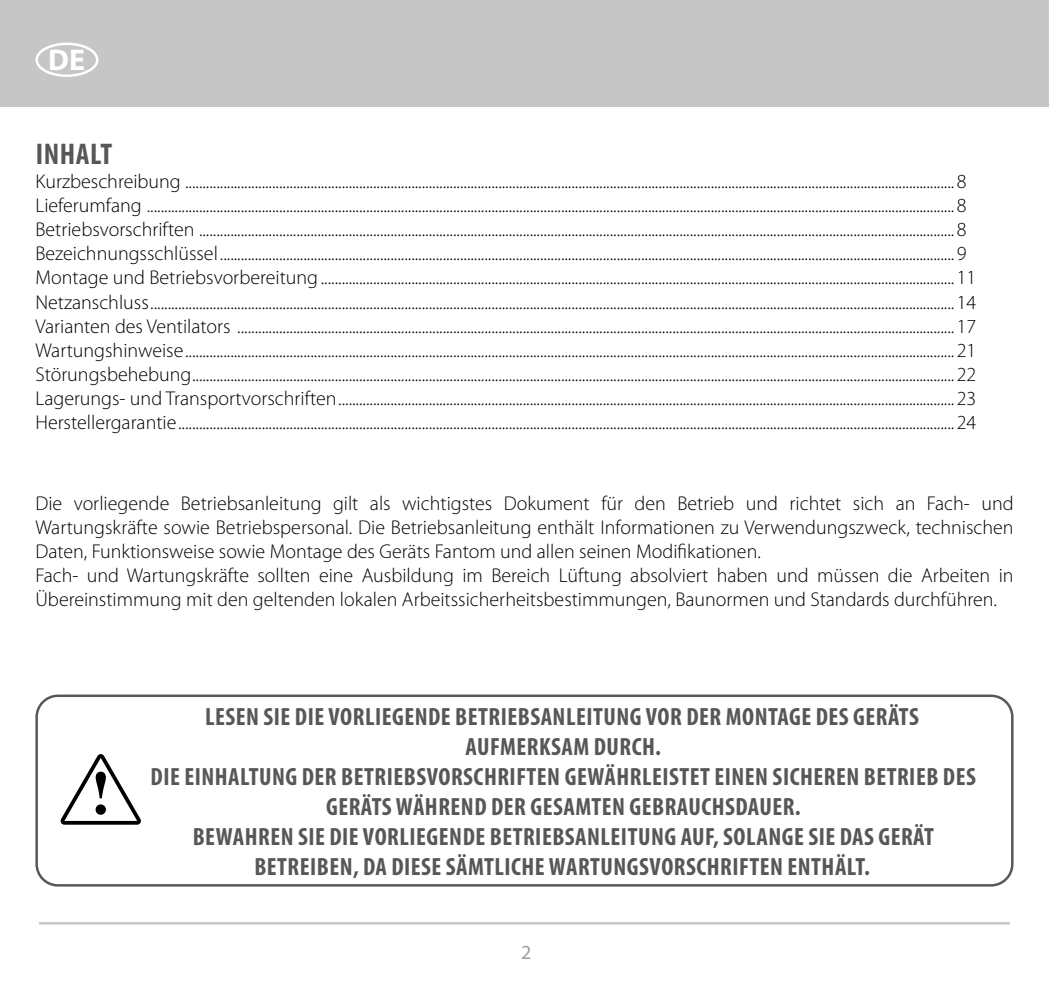
<style>
.page{position:relative;width:1049px;height:993px;background:#fff}
.page>*{position:absolute;margin:0;border:0;box-sizing:border-box;transform-origin:0 0}
.t1{font:700 condensed 30px "Myriad Pro";letter-spacing:.02em;color:#575756}
.t2{font:700 30px "Myriad Pro";color:#fff}
.t3{font:700 condensed 25px/30px "Myriad Pro";letter-spacing:.02em;color:#575756;text-align:center}
.t4{font:300 20px/24px "Myriad Pro";color:#000}
.t5{font:20px "Myriad Pro";color:#9d9d9c}
</style>
<div class="page">
<div style="left:0;top:0;width:1049px;height:106px;background:#c6c6c6"></div>
<hr style="left:39px;top:921px;width:971px;height:3px;background:#c6c6c6">
<div style="left:35px;top:43px;width:63px;height:34px;border:2px solid #fff;border-radius:50%"></div>
<div style="left:35px;top:694px;width:978px;height:192px;border:2px solid #575756;border-radius:21px"></div>
<svg style="left:60px;top:754px;width:81px;height:70px"></svg>
<h1 class="t2" style="left:48px;top:40px;width:38px">DE</h1>
<h1 class="t1" style="left:36px;top:135px;width:78px">INHALT</h1>
<p class="t4" style="left:35px;top:170px;width:942px">Kurzbeschreibung ............................................................................................................................................................................................................................. 8<br>Lieferumfang ........................................................................................................................................................................................................................................ 8<br>Betriebsvorschriften ......................................................................................................................................................................................................................... 8<br>Bezeichnungsschlüssel................................................................................................................................................................................................................... 9<br>Montage und Betriebsvorbereitung ...................................................................................................................................................................................... 11<br>Netzanschluss....................................................................................................................................................................................................................................... 14<br>Varianten des Ventilators .............................................................................................................................................................................................................. 17<br>Wartungshinweise............................................................................................................................................................................................................................. 21<br>Störungsbehebung........................................................................................................................................................................................................................... 22<br>Lagerungs- und Transportvorschriften................................................................................................................................................................................. 23<br>Herstellergarantie............................................................................................................................................................................................................................... 24</p>
<p class="t4" style="left:35px;top:491px;width:980px">Die vorliegende Betriebsanleitung gilt als wichtigstes Dokument für den Betrieb und richtet sich an Fach- und Wartungskräfte sowie Betriebspersonal. Die Betriebsanleitung enthält Informationen zu Verwendungszweck, technischen Daten, Funktionsweise sowie Montage des Geräts Fantom und allen seinen Modifikationen.<br>Fach- und Wartungskräfte sollten eine Ausbildung im Bereich Lüftung absolviert haben und müssen die Arbeiten in Übereinstimmung mit den geltenden lokalen Arbeitssicherheitsbestimmungen, Baunormen und Standards durchführen.</p>
<p class="t3" style="left:151px;top:700px;width:827px">LESEN SIE DIE VORLIEGENDE BETRIEBSANLEITUNG VOR DER MONTAGE DES GERÄTS AUFMERKSAM DURCH.<br>DIE EINHALTUNG DER BETRIEBSVORSCHRIFTEN GEWÄHRLEISTET EINEN SICHEREN BETRIEB DES GERÄTS WÄHREND DER GESAMTEN GEBRAUCHSDAUER.<br>BEWAHREN SIE DIE VORLIEGENDE BETRIEBSANLEITUNG AUF, SOLANGE SIE DAS GERÄT BETREIBEN, DA DIESE SÄMTLICHE WARTUNGSVORSCHRIFTEN ENTHÄLT.</p>
<p class="t5" style="left:521px;top:939px;width:12px">2</p>
</div>
